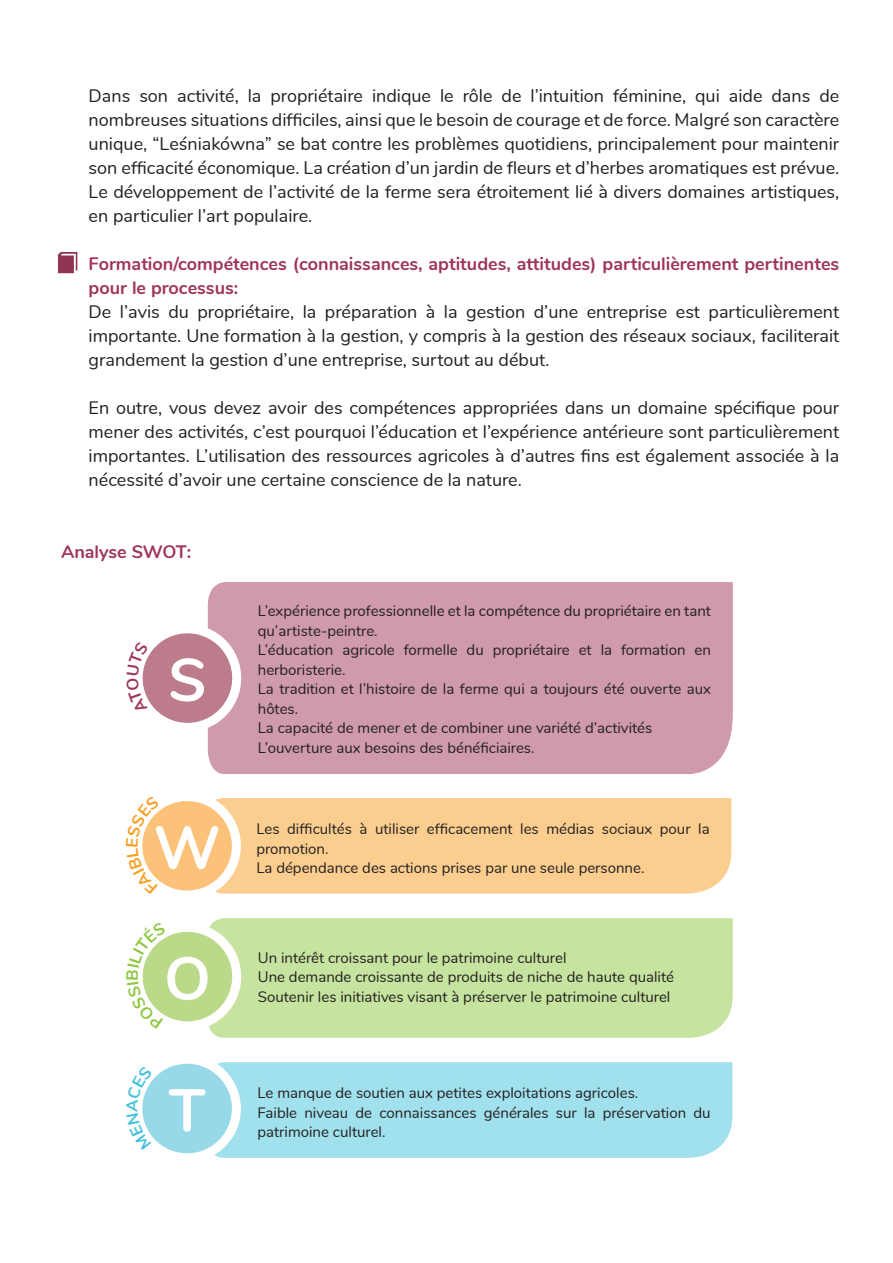
<style>
.page{position:relative;width:893px;height:1263px;background:#fff}
.page>*{position:absolute;margin:0;border:0;box-sizing:border-box;transform-origin:0 0}
.t1{font:700 60px "Nunito";color:#fff}
.t2{font:18px/24px "Nunito";color:#231f20;text-align:justify}
.t3{font:700 18px/24px "Nunito";color:#9f355c}
.t4{font:15px/19.5px "Nunito";color:#231f20}
</style>
<div class="page">
<div style="left:208px;top:582px;width:525px;height:192px;background:#cf9aad"></div>
<div style="left:138px;top:629px;width:99px;height:98px;background:#bd7c8c;border-radius:50%"></div>
<div style="left:134px;top:624px;width:107px;height:108px;border:9px solid #fff;border-radius:50%"></div>
<div style="left:208px;top:918px;width:525px;height:120px;background:#c6e39f"></div>
<div style="left:138px;top:927px;width:99px;height:99px;background:#bada8a;border-radius:50%"></div>
<div style="left:134px;top:923px;width:107px;height:107px;border:9px solid #fff;border-radius:50%"></div>
<div style="left:215px;top:798px;width:516px;height:95px;background:#fbce8f"></div>
<div style="left:138px;top:796px;width:98px;height:99px;background:#fdc279;border-radius:50%"></div>
<div style="left:133px;top:792px;width:108px;height:107px;border:9px solid #fff;border-radius:50%"></div>
<div style="left:215px;top:1062px;width:517px;height:96px;background:#a0e1ed"></div>
<div style="left:138px;top:1059px;width:98px;height:99px;background:#97d8e9;border-radius:50%"></div>
<div style="left:133px;top:1055px;width:108px;height:107px;border:9px solid #fff;border-radius:50%"></div>
<svg style="left:58px;top:252px;width:19px;height:21px"></svg>
<svg style="left:134px;top:642px;width:14px;height:72px"></svg>
<svg style="left:134px;top:928px;width:32px;height:97px"></svg>
<svg style="left:133px;top:799px;width:27px;height:93px"></svg>
<svg style="left:133px;top:1068px;width:19px;height:81px"></svg>
<p class="t2" style="left:89px;top:83px;width:752px">Dans son activité, la propriétaire indique le rôle de l’intuition féminine, qui aide dans de nombreuses situations difficiles, ainsi que le besoin de courage et de force. Malgré son caractère unique, “Leśniakówna” se bat contre les problèmes quotidiens, principalement pour maintenir son efficacité économique. La création d’un jardin de fleurs et d’herbes aromatiques est prévue.<br>Le développement de l’activité de la ferme sera étroitement lié à divers domaines artistiques, en particulier l’art populaire.</p>
<p class="t3" style="left:89px;top:251px;width:752px">Formation/compétences (connaissances, aptitudes, attitudes) particulièrement pertinentes pour le processus:</p>
<p class="t2" style="left:89px;top:299px;width:752px">De l’avis du propriétaire, la préparation à la gestion d’une entreprise est particulièrement importante. Une formation à la gestion, y compris à la gestion des réseaux sociaux, faciliterait grandement la gestion d’une entreprise, surtout au début.</p>
<p class="t2" style="left:89px;top:395px;width:752px">En outre, vous devez avoir des compétences appropriées dans un domaine spécifique pour mener des activités, c’est pourquoi l’éducation et l’expérience antérieure sont particulièrement importantes. L’utilisation des ressources agricoles à d’autres fins est également associée à la nécessité d’avoir une certaine conscience de la nature.</p>
<p class="t3" style="left:61px;top:539px;width:132px">Analyse SWOT:</p>
<p class="t1" style="left:168px;top:636px;width:40px">S</p>
<p class="t1" style="left:154px;top:804px;width:68px">W</p>
<p class="t1" style="left:164px;top:934px;width:48px">O</p>
<p class="t1" style="left:169px;top:1066px;width:38px">T</p>
<p class="t4" style="left:258px;top:600px;width:455px">L’expérience professionnelle et la compétence du propriétaire en tant qu’artiste-peintre.</p>
<p class="t4" style="left:258px;top:639px;width:455px">L’éducation agricole formelle du propriétaire et la formation en herboristerie.</p>
<p class="t4" style="left:258px;top:678px;width:455px">La tradition et l’histoire de la ferme qui a toujours été ouverte aux hôtes.</p>
<p class="t4" style="left:258px;top:717px;width:396px">La capacité de mener et de combiner une variété d’activités</p>
<p class="t4" style="left:258px;top:737px;width:278px">L’ouverture aux besoins des bénéficiaires.</p>
<p class="t4" style="left:256px;top:818px;width:455px">Les difficultés à utiliser efficacement les médias sociaux pour la promotion.</p>
<p class="t4" style="left:256px;top:857px;width:389px">La dépendance des actions prises par une seule personne.</p>
<p class="t4" style="left:258px;top:947px;width:310px">Un intérêt croissant pour le patrimoine culturel</p>
<p class="t4" style="left:258px;top:966px;width:418px">Une demande croissante de produits de niche de haute qualité</p>
<p class="t4" style="left:258px;top:986px;width:414px">Soutenir les initiatives visant à préserver le patrimoine culturel</p>
<p class="t4" style="left:257px;top:1082px;width:382px">Le manque de soutien aux petites exploitations agricoles.</p>
<p class="t4" style="left:257px;top:1102px;width:455px">Faible niveau de connaissances générales sur la préservation du patrimoine culturel.</p>
</div>
